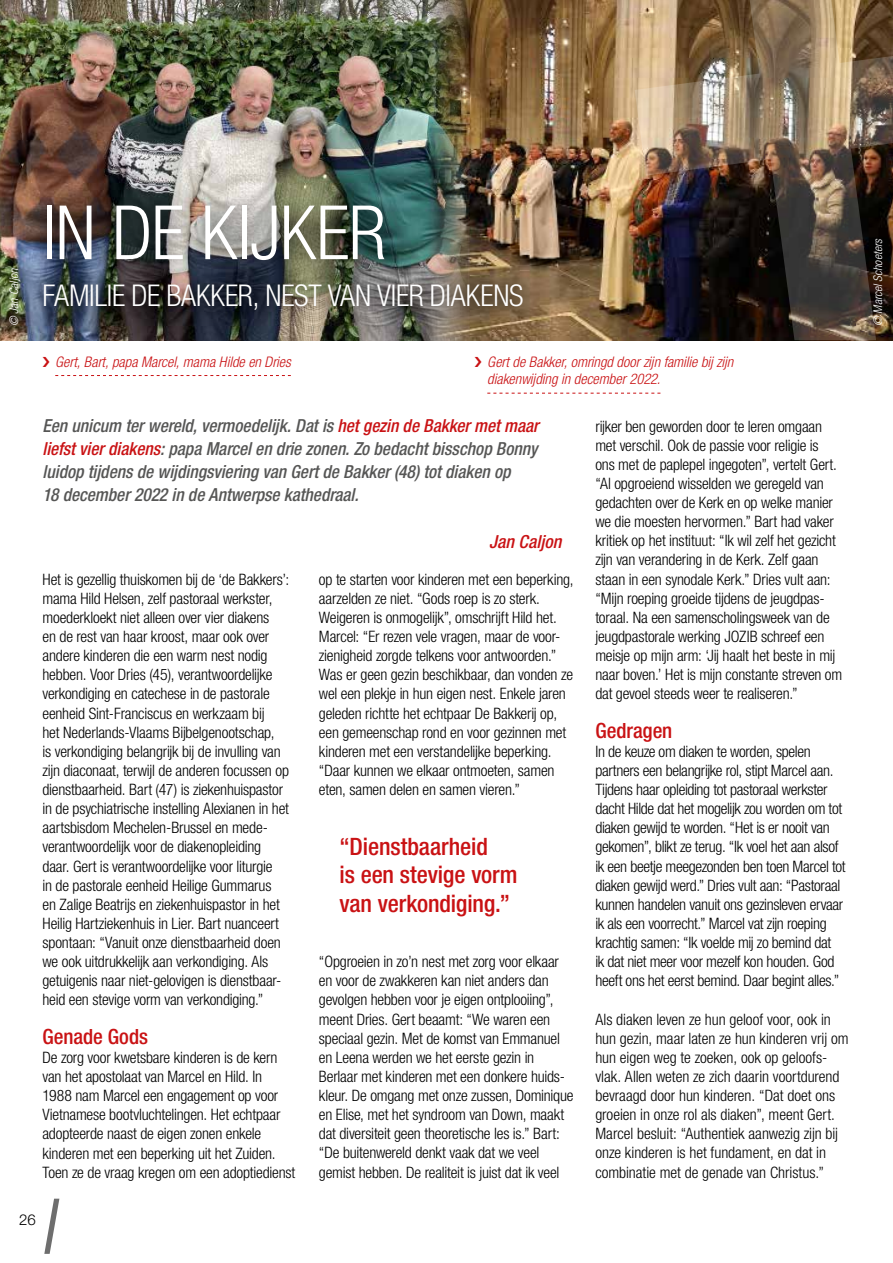
<style>
.page{position:relative;width:893px;height:1263px;background:#fff}
.page>*{position:absolute;margin:0;border:0;box-sizing:border-box;transform-origin:0 0}
.t1{font:300 condensed 75px "Helvetica Neue LT";letter-spacing:-.01em;color:#fff}
.t2{font:300 condensed 30px "Helvetica Neue LT";letter-spacing:-.01em;color:#fff}
.t3{font:500 condensed 24px/28.5px "Helvetica Neue LT";letter-spacing:-.005em;color:#c91214}
.t4{font:500 condensed 21px "Helvetica Neue LT";color:#c91214}
.t5{font:italic 500 condensed 18px/23.2px "Helvetica Neue LT";color:#565655}
.t6{font:italic 500 condensed 18px "Helvetica Neue LT";color:#c91214}
.t7{font:300 condensed 15.75px/19px "Helvetica Neue LT";letter-spacing:-.015em;color:#000}
.t8{font:300 15px "Helvetica Neue LT";color:#000}
.t9{font:italic 300 condensed 14.7px/17.5px "Helvetica Neue LT";color:#c91214}
.t10{font:italic 300 condensed 12px "Helvetica Neue LT";color:#fff}
.s1{color:#c91214}
</style>
<div class="page">
<svg style="left:44px;top:1199px;width:15px;height:55px"></svg>
<svg style="left:55px;top:375px;width:236px;height:1px"></svg>
<svg style="left:487px;top:393px;width:173px;height:1px"></svg>
<img style="left:0;top:0;width:412px;height:340px">
<img style="left:412px;top:0;width:223px;height:340px">
<img style="left:21px;top:182px;width:524px;height:148px">
<img style="left:635px;top:0;width:258px;height:340px">
<p class="t10" style="left:7px;top:326px;width:60px;rotate:-90deg">© Jan Caljon</p>
<h1 class="t1" style="left:43px;top:190px;width:345px">IN DE KIJKER</h1>
<h2 class="t2" style="left:43px;top:278px;width:483px">FAMILIE DE BAKKER, NEST VAN VIER DIAKENS</h2>
<p class="t9" style="left:55px;top:353px;width:237px">Gert, Bart, papa Marcel, mama Hilde en Dries</p>
<p class="t9" style="left:487px;top:353px;width:247px">Gert de Bakker, omringd door zijn familie bij zijn diakenwijding in december 2022.</p>
<p class="t5" style="left:43px;top:413px;width:498px">Een unicum ter wereld, vermoedelijk. Dat is <span class="s1">het gezin de Bakker met maar liefst vier diakens</span>: papa Marcel en drie zonen. Zo bedacht bisschop Bonny luidop tijdens de wijdingsviering van Gert de Bakker (48) tot diaken op<br>18 december 2022 in de Antwerpse kathedraal.</p>
<p class="t6" style="left:489px;top:531px;width:74px">Jan Caljon</p>
<p class="t7" style="left:43px;top:569px;width:248px">Het is gezellig thuiskomen bij de ‘de Bakkers’: mama Hild Helsen, zelf pastoraal werkster, moederkloekt niet alleen over vier diakens<br>en de rest van haar kroost, maar ook over andere kinderen die een warm nest nodig hebben. Voor Dries (45), verantwoordelijke verkondiging en catechese in de pastorale eenheid Sint-Franciscus en werkzaam bij<br>het Nederlands-Vlaams Bijbelgenootschap,<br>is verkondiging belangrijk bij de invulling van zijn diaconaat, terwijl de anderen focussen op dienstbaarheid. Bart (47) is ziekenhuispastor in de psychiatrische instelling Alexianen in het aartsbisdom Mechelen-Brussel en mede&shy;verantwoordelijk voor de diakenopleiding daar. Gert is verantwoordelijke voor liturgie<br>in de pastorale eenheid Heilige Gummarus<br>en Zalige Beatrijs en ziekenhuispastor in het Heilig Hartziekenhuis in Lier. Bart nuanceert spontaan: “Vanuit onze dienstbaarheid doen we ook uitdrukkelijk aan verkondiging. Als getuigenis naar niet-gelovigen is dienstbaar&shy;heid een stevige vorm van verkondiging.”</p>
<h3 class="t4" style="left:43px;top:1024px;width:107px">Genade Gods</h3>
<p class="t7" style="left:43px;top:1048px;width:254px">De zorg voor kwetsbare kinderen is de kern van het apostolaat van Marcel en Hild. In 1988 nam Marcel een engagement op voor Vietnamese bootvluchtelingen. Het echtpaar adopteerde naast de eigen zonen enkele kinderen met een beperking uit het Zuiden.<br>Toen ze de vraag kregen om een adoptiedienst</p>
<p class="t7" style="left:319px;top:569px;width:256px">op te starten voor kinderen met een beperking, aarzelden ze niet. “Gods roep is zo sterk.<br>Weigeren is onmogelijk”, omschrijft Hild het.<br>Marcel: “Er rezen vele vragen, maar de voor&shy;zienigheid zorgde telkens voor antwoorden.” Was er geen gezin beschikbaar, dan vonden ze wel een plekje in hun eigen nest. Enkele jaren geleden richtte het echtpaar De Bakkerij op, een gemeenschap rond en voor gezinnen met kinderen met een verstandelijke beperking. “Daar kunnen we elkaar ontmoeten, samen eten, samen delen en samen vieren.”</p>
<h3 class="t3" style="left:340px;top:832px;width:180px">“Dienstbaarheid<br>is een stevige vorm van verkondiging.”</h3>
<p class="t7" style="left:319px;top:952px;width:256px">“Opgroeien in zo’n nest met zorg voor elkaar en voor de zwakkeren kan niet anders dan gevolgen hebben voor je eigen ontplooiing”, meent Dries. Gert beaamt: “We waren een speciaal gezin. Met de komst van Emmanuel en Leena werden we het eerste gezin in Berlaar met kinderen met een donkere huids&shy;kleur. De omgang met onze zussen, Dominique en Elise, met het syndroom van Down, maakt dat diversiteit geen theoretische les is.” Bart: “De buitenwereld denkt vaak dat we veel gemist hebben. De realiteit is juist dat ik veel</p>
<p class="t7" style="left:595px;top:416px;width:248px">rijker ben geworden door te leren omgaan met verschil. Ook de passie voor religie is<br>ons met de paplepel ingegoten”, vertelt Gert. “Al opgroeiend wisselden we geregeld van gedachten over de Kerk en op welke manier we die moesten hervormen.” Bart had vaker kritiek op het instituut: “Ik wil zelf het gezicht zijn van verandering in de Kerk. Zelf gaan staan in een synodale Kerk.” Dries vult aan: “Mijn roeping groeide tijdens de jeugdpas&shy;toraal. Na een samenscholingsweek van de jeugdpastorale werking JOZIB schreef een meisje op mijn arm: ‘Jij haalt het beste in mij naar boven.’ Het is mijn constante streven om dat gevoel steeds weer te realiseren.”</p>
<h3 class="t4" style="left:595px;top:718px;width:78px">Gedragen</h3>
<p class="t7" style="left:595px;top:742px;width:252px">In de keuze om diaken te worden, spelen partners een belangrijke rol, stipt Marcel aan.<br>Tijdens haar opleiding tot pastoraal werkster dacht Hilde dat het mogelijk zou worden om tot diaken gewijd te worden. “Het is er nooit van gekomen”, blikt ze terug. “Ik voel het aan alsof ik een beetje meegezonden ben toen Marcel tot diaken gewijd werd.” Dries vult aan: “Pastoraal kunnen handelen vanuit ons gezinsleven ervaar ik als een voorrecht.” Marcel vat zijn roeping krachtig samen: “Ik voelde mij zo bemind dat<br>ik dat niet meer voor mezelf kon houden. God heeft ons het eerst bemind. Daar begint alles.”</p>
<p class="t7" style="left:595px;top:1009px;width:255px">Als diaken leven ze hun geloof voor, ook in hun gezin, maar laten ze hun kinderen vrij om hun eigen weg te zoeken, ook op geloofs&shy;vlak. Allen weten ze zich daarin voortdurend bevraagd door hun kinderen. “Dat doet ons groeien in onze rol als diaken”, meent Gert.<br>Marcel besluit: “Authentiek aanwezig zijn bij onze kinderen is het fundament, en dat in combinatie met de genade van Christus.”</p>
<p class="t8" style="left:19px;top:1210px;width:18px">26</p>
<p class="t10" style="left:871px;top:326px;width:89px;rotate:-90deg">© Marcel Schoeters</p>
</div>
